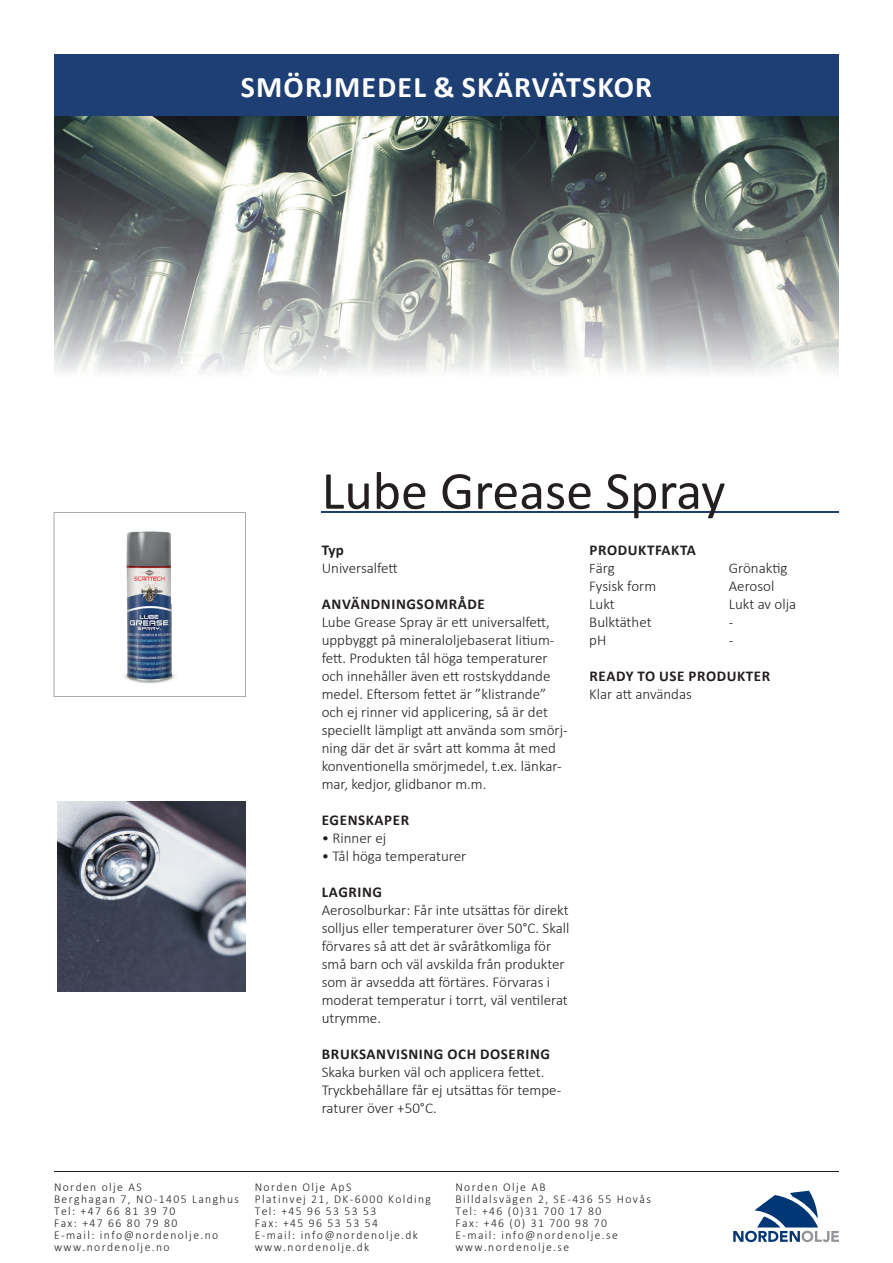
<style>
.page{position:relative;width:893px;height:1263px;background:#fff}
.page>*{position:absolute;margin:0;border:0;box-sizing:border-box;transform-origin:0 0}
.t1{font:54px "Calibri";color:#231f20}
.t2{font:700 30px "Calibri";letter-spacing:.04em;color:#fff}
.t3{font:300 15px/18px "Calibri";color:#231f20}
.t4{font:700 15px/18px "Calibri";letter-spacing:.04em;color:#231f20}
.t5{font:300 12px/12px "Calibri";letter-spacing:.12em;color:#231f20}
.s1{font-weight:300;font-size:14.25px}
.s2{font-weight:300}
</style>
<div class="page">
<hr style="left:322px;top:511px;width:517px;height:1px;background:#1e3f73">
<svg style="left:54px;top:512px;width:192px;height:185px"></svg>
<img style="left:54px;top:116px;width:785px;height:257px">
<div style="left:54px;top:54px;width:785px;height:62px;background:#1e3f73"></div>
<hr style="left:54px;top:1171px;width:785px;height:1px;background:#231f20">
<svg style="left:733px;top:1191px;width:106px;height:51px"></svg>
<img style="left:57px;top:802px;width:189px;height:190px">
<h2 class="t2" style="left:241px;top:66px;width:413px">SMÖRJMEDEL &amp; SKÄRVÄTSKOR</h2>
<h1 class="t1" style="left:322px;top:453px;width:405px">Lube Grease Spray</h1>
<p class="t4" style="left:322px;top:540px;width:24px">Typ</p>
<p class="t3" style="left:322px;top:559px;width:78px">Universalfett</p>
<p class="t4" style="left:322px;top:594px;width:164px">ANVÄNDNINGSOMRÅDE</p>
<p class="t3" style="left:322px;top:613px;width:248px">Lube Grease Spray är ett universalfett, uppbyggt på mineraloljebaserat litium&shy;fett. Produkten tål höga temperaturer och innehåller även ett rostskyddande medel. Eftersom fettet är ”klistrande” och ej rinner vid applicering, så är det speciellt lämpligt att använda som smörj&shy;ning där det är svårt att komma åt med konventionella smörjmedel, t.ex. länkar&shy;mar, kedjor, glidbanor m.m.</p>
<p class="t4" style="left:322px;top:810px;width:89px">EGENSKAPER</p>
<p class="t3" style="left:322px;top:829px;width:66px">• Rinner ej</p>
<p class="t3" style="left:322px;top:847px;width:146px">• Tål höga temperaturer</p>
<p class="t4" style="left:322px;top:882px;width:62px">LAGRING</p>
<p class="t3" style="left:322px;top:901px;width:249px">Aerosolburkar: Får inte utsättas för direkt solljus eller temperaturer över 50°C. Skall förvares så att det är svåråtkomliga för små barn och väl avskilda från produkter som är avsedda att förtäres. Förvaras i moderat temperatur i torrt, väl ventilerat utrymme.</p>
<p class="t4" style="left:322px;top:1044px;width:230px">BRUKSANVISNING OCH DOSERING</p>
<p class="t3" style="left:322px;top:1063px;width:241px">Skaka burken väl och applicera fettet.<br>Tryckbehållare får ej utsättas för tempe&shy;raturer över +50°C.</p>
<p class="t4" style="left:589px;top:540px;width:108px">PRODUKTFAKTA<br><span class="s1">F</span><span class="s2">ärg</span></p>
<p class="t3" style="left:729px;top:559px;width:60px">Grönaktig</p>
<p class="t3" style="left:589px;top:577px;width:68px">Fysisk form</p>
<p class="t3" style="left:729px;top:577px;width:47px">Aerosol</p>
<p class="t3" style="left:589px;top:595px;width:27px">Lukt</p>
<p class="t3" style="left:729px;top:595px;width:69px">Lukt av olja</p>
<p class="t3" style="left:589px;top:613px;width:64px">Bulktäthet</p>
<p class="t3" style="left:729px;top:613px;width:6px">-</p>
<p class="t3" style="left:589px;top:631px;width:19px">pH</p>
<p class="t3" style="left:729px;top:631px;width:6px">-</p>
<p class="t4" style="left:590px;top:666px;width:182px">READY TO USE PRODUKTER</p>
<p class="t3" style="left:589px;top:685px;width:104px">Klar att användas</p>
<p class="t5" style="left:54px;top:1180px;width:187px">Norden olje AS<br>Berghagan 7, NO-1405 Langhus<br>Tel: +47 66 81 39 70<br>Fax: +47 66 80 79 80<br>E-mail: info@nordenolje.no www.nordenolje.no</p>
<p class="t5" style="left:255px;top:1180px;width:178px">Norden Olje ApS<br>Platinvej 21, DK-6000 Kolding<br>Tel: +45 96 53 53 53<br>Fax: +45 96 53 53 54<br>E-mail: info@nordenolje.dk www.nordenolje.dk</p>
<p class="t5" style="left:455px;top:1180px;width:197px">Norden Olje AB<br>Billdalsvägen 2, SE-436 55 Hovås<br>Tel: +46 (0)31 700 17 80<br>Fax: +46 (0) 31 700 98 70<br>E-mail: info@nordenolje.se www.nordenolje.se</p>
</div>
